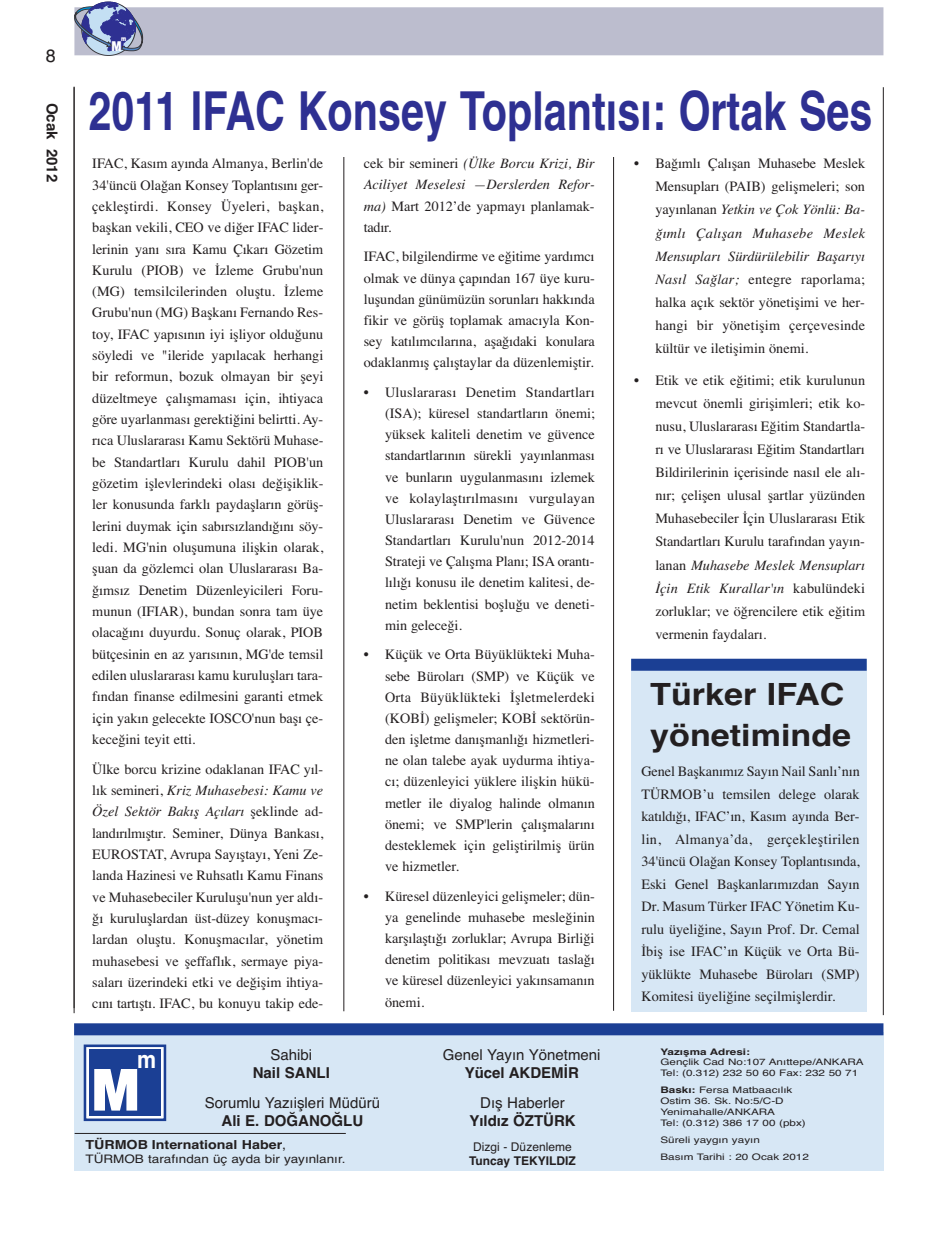
<style>
.page{position:relative;width:936px;height:1234px;background:#fff}
.page>*{position:absolute;margin:0;border:0;box-sizing:border-box;transform-origin:0 0}
.t1{font:900 58.2px "Helvetica Neue";color:#fff;scale:.89 1}
.t2{font:700 53.7px "Helvetica TU";color:#2e3092;scale:.77 1}
.t3{font:700 30.6px/41px "Helvetica TU";color:#231f20;scale:1.11 1}
.t4{font:700 24.15px "Helvetica TU";color:#fff;scale:.89 1}
.t5{font:18px "Helvetica TU";color:#231f20}
.t6{font:15px "Helvetica TU";color:#231f20}
.t7{font:700 15px "Helvetica TU";color:#231f20}
.t8{font:14.25px/21.3px "Times TU";color:#231f20;text-align:justify}
.t9{font:italic 14.25px/21.1px "Times TU";color:#231f20;text-align:justify}
.t10{font:900 13.65px "Helvetica Neue";color:#fff;scale:.79 1}
.t11{font:700 12.45px "Helvetica TU";color:#231f20;scale:1.15 1}
.t12{font:12px "Helvetica TU";color:#231f20}
.t13{font:700 12px "Helvetica TU";color:#231f20}
.t14{font:11.7px "Helvetica TU";color:#231f20;scale:1.15 1}
.t15{font:9px/10.8px "Helvetica TU";color:#231f20;scale:1.3 1}
.t16{font:700 9px "Helvetica TU";color:#231f20;scale:1.3 1}
.t17{font:900 7.05px "Helvetica Neue";color:#fff;scale:.76 1}
.s1{font-style:normal}
.s2{font-style:italic}
.s3{font-weight:400}
.s4{font-weight:700}
</style>
<div class="page">
<div style="left:74px;top:7px;width:809px;height:48px;background:#bcbdce"></div>
<svg style="left:75px;top:2px;width:68px;height:54px"></svg>
<div style="left:74px;top:1032px;width:809px;height:138px;background:#d7e7f5"></div>
<hr style="left:75px;top:1132px;width:271px;height:1px;background:#231f20">
<svg style="left:88px;top:1048px;width:74px;height:68px"></svg>
<div style="left:84px;top:1044px;width:82px;height:76px;border:3px solid #1b3f94"></div>
<div style="left:89px;top:1049px;width:72px;height:66px;background:#1b3f94"></div>
<div style="left:74px;top:1023px;width:809px;height:12px;background:#1b3f94"></div>
<hr style="left:74px;top:87px;width:1px;height:925px;background:#231f20">
<hr style="left:343px;top:157px;width:1px;height:854px;background:#231f20">
<hr style="left:882px;top:87px;width:1px;height:927px;background:#231f20">
<hr style="left:613px;top:157px;width:1px;height:853px;background:#231f20">
<div style="left:631px;top:659px;width:235px;height:352px;background:#d7e7f5"></div>
<div style="left:631px;top:658px;width:235px;height:12px;background:#1b3f94"></div>
<p class="t5" style="left:46px;top:45px;width:12px">8</p>
<p class="t7" style="left:61px;top:103px;width:81px;rotate:90deg">Ocak 2012</p>
<p class="t17" style="left:121px;top:36px;width:8px">m</p>
<p class="t10" style="left:112px;top:41px;width:14px">M</p>
<h2 class="t2" style="left:88px;top:80px;width:1019px">2011 IFAC Konsey Toplantısı: Ortak Ses</h2>
<p class="t9" style="left:364px;top:153px;width:232px"><span class="s1">cek bir semineri</span> (Ülke Borcu Krizi, Bir Aciliyet Meselesi —Derslerden Refor&shy;ma) <span class="s1">Mart 2012’de yapmayı planlamak&shy;tadır.</span></p>
<p class="t8" style="left:364px;top:246px;width:233px">IFAC, bilgilendirme ve eğitime yardımcı olmak ve dünya çapından 167 üye kuru&shy;luşundan günümüzün sorunları hakkında fikir ve görüş toplamak amacıyla Kon&shy;sey katılımcılarına, aşağıdaki konulara odaklanmış çalıştaylar da düzenlemiştir.</p>
<p class="t8" style="left:385px;top:381px;width:211px;text-indent:-21px">• Uluslararası Denetim Standartları (ISA); küresel standartların önemi; yüksek kaliteli denetim ve güvence standartlarının sürekli yayınlanması ve bunların uygulanmasını izlemek ve kolaylaştırılmasını vurgulayan Uluslararası Denetim ve Güvence Standartları Kurulu'nun 2012-2014<br>Strateji ve Çalışma Planı; ISA orantı&shy;lılığı konusu ile denetim kalitesi, de&shy;netim beklentisi boşluğu ve deneti&shy;min geleceği.</p>
<p class="t8" style="left:385px;top:643px;width:211px;text-indent:-21px">• Küçük ve Orta Büyüklükteki Muha&shy;sebe Büroları (SMP) ve Küçük ve Orta Büyüklükteki İşletmelerdeki (KOBİ) gelişmeler; KOBİ sektörün&shy;den işletme danışmanlığı hizmetleri&shy;ne olan talebe ayak uydurma ihtiya&shy;cı; düzenleyici yüklere ilişkin hükü&shy;metler ile diyalog halinde olmanın önemi; ve SMP'lerin çalışmalarını desteklemek için geliştirilmiş ürün ve hizmetler.</p>
<p class="t8" style="left:385px;top:885px;width:211px;text-indent:-21px">• Küresel düzenleyici gelişmeler; dün&shy;ya genelinde muhasebe mesleğinin karşılaştığı zorluklar; Avrupa Birliği denetim politikası mevzuatı taslağı ve küresel düzenleyici yakınsamanın önemi.</p>
<p class="t8" style="left:92px;top:153px;width:233px">IFAC, Kasım ayında Almanya, Berlin'de 34'üncü Olağan Konsey Toplantısını ger&shy;çekleştirdi. Konsey Üyeleri, başkan, başkan vekili, CEO ve diğer IFAC lider&shy;lerinin yanı sıra Kamu Çıkarı Gözetim Kurulu (PIOB) ve İzleme Grubu'nun (MG) temsilcilerinden oluştu. İzleme Grubu'nun (MG) Başkanı Fernando Res&shy;toy, IFAC yapısının iyi işliyor olduğunu söyledi ve "ileride yapılacak herhangi bir reformun, bozuk olmayan bir şeyi düzeltmeye çalışmaması için, ihtiyaca göre uyarlanması gerektiğini belirtti. Ay&shy;rıca Uluslararası Kamu Sektörü Muhase&shy;be Standartları Kurulu dahil PIOB'un gözetim işlevlerindeki olası değişiklik&shy;ler konusunda farklı paydaşların görüş&shy;lerini duymak için sabırsızlandığını söy&shy;ledi. MG'nin oluşumuna ilişkin olarak, şuan da gözlemci olan Uluslararası Ba&shy;ğımsız Denetim Düzenleyicileri Foru&shy;munun (IFIAR), bundan sonra tam üye olacağını duyurdu. Sonuç olarak, PIOB bütçesinin en az yarısının, MG'de temsil edilen uluslararası kamu kuruluşları tara&shy;fından finanse edilmesini garanti etmek için yakın gelecekte IOSCO'nun başı çe&shy;keceğini teyit etti.</p>
<p class="t8" style="left:92px;top:758px;width:232px">Ülke borcu krizine odaklanan IFAC yıl&shy;lık semineri, <span class="s2">Kriz Muhasebesi: Kamu ve Özel Sektör Bakış Açıları</span> şeklinde ad&shy;landırılmıştır. Seminer, Dünya Bankası, EUROSTAT, Avrupa Sayıştayı, Yeni Ze&shy;landa Hazinesi ve Ruhsatlı Kamu Finans ve Muhasebeciler Kuruluşu'nun yer aldı&shy;ğı kuruluşlardan üst-düzey konuşmacı&shy;lardan oluştu. Konuşmacılar, yönetim muhasebesi ve şeffaflık, sermaye piya&shy;saları üzerindeki etki ve değişim ihtiya&shy;cını tartıştı. IFAC, bu konuyu takip ede-</p>
<p class="t8" style="left:655px;top:152px;width:211px;line-height:23.1px;text-indent:-21px">• Bağımlı Çalışan Muhasebe Meslek Mensupları (PAIB) gelişmeleri; son yayınlanan <span class="s2">Yetkin ve Çok Yönlü: Ba&shy;ğımlı Çalışan Muhasebe Meslek Mensupları Sürdürülebilir Başarıyı Nasıl Sağlar;</span> entegre raporlama; halka açık sektör yönetişimi ve her&shy;hangi bir yönetişim çerçevesinde kültür ve iletişimin önemi.</p>
<p class="t8" style="left:655px;top:368px;width:211px;line-height:23.1px;text-indent:-21px">• Etik ve etik eğitimi; etik kurulunun mevcut önemli girişimleri; etik ko&shy;nusu, Uluslararası Eğitim Standartla&shy;rı ve Uluslararası Eğitim Standartları Bildirilerinin içerisinde nasıl ele alı&shy;nır; çelişen ulusal şartlar yüzünden Muhasebeciler İçin Uluslararası Etik Standartları Kurulu tarafından yayın&shy;lanan <span class="s2">Muhasebe Meslek Mensupları İçin Etik Kurallar'ın</span> kabulündeki zorluklar; ve öğrencilere etik eğitim vermenin faydaları.</p>
<h3 class="t3" style="left:650px;top:673px;width:182px">Türker IFAC yönetiminde</h3>
<p class="t8" style="left:641px;top:759px;width:220px;line-height:22.5px">Genel Başkanımız Sayın Nail Sanlı’nın TÜRMOB’u temsilen delege olarak katıldığı, IFAC’ın, Kasım ayında Ber&shy;lin, Almanya’da, gerçekleştirilen 34'üncü Olağan Konsey Toplantısında, Eski Genel Başkanlarımızdan Sayın Dr. Masum Türker IFAC Yönetim Ku&shy;rulu üyeliğine, Sayın Prof. Dr. Cemal İbiş ise IFAC’ın Küçük ve Orta Bü&shy;yüklükte Muhasebe Büroları (SMP)<br>Komitesi üyeliğine seçilmişlerdir.</p>
<h3 class="t4" style="left:137px;top:1045px;width:23px">m</h3>
<h1 class="t1" style="left:91px;top:1068px;width:56px">M</h1>
<p class="t6" style="left:270px;top:1045px;width:43px">Sahibi</p>
<p class="t7" style="left:253px;top:1063px;width:79px">Nail SANLI</p>
<p class="t6" style="left:205px;top:1093px;width:177px">Sorumlu Yazıişleri Müdürü</p>
<p class="t7" style="left:221px;top:1111px;width:143px">Ali E. DOĞANOĞLU</p>
<p class="t11" style="left:85px;top:1136px;width:176px">TÜRMOB International Haber<span class="s3">,</span></p>
<p class="t14" style="left:85px;top:1152px;width:228px">TÜRMOB tarafından üç ayda bir yayınlanır.</p>
<p class="t6" style="left:443px;top:1045px;width:159px">Genel Yayın Yönetmeni</p>
<p class="t7" style="left:464px;top:1063px;width:116px">Yücel AKDEMİR</p>
<p class="t6" style="left:480px;top:1093px;width:86px">Dış Haberler</p>
<p class="t7" style="left:469px;top:1111px;width:108px">Yıldız ÖZTÜRK</p>
<p class="t12" style="left:473px;top:1139px;width:100px">Dizgi - Düzenleme</p>
<p class="t13" style="left:469px;top:1153px;width:108px">Tuncay TEKYILDIZ</p>
<p class="t16" style="left:660px;top:1045px;width:70px">Yazışma Adresi:</p>
<p class="t15" style="left:660px;top:1056px;width:158px">Gençlik Cad No:107 Anıttepe/ANKARA<br>Tel: (0.312) 232 50 60 Fax: 232 50 71</p>
<p class="t15" style="left:660px;top:1084px;width:113px"><span class="s4">Baskı:</span> Fersa Matbaacılık<br>Ostim 36. Sk. No:5/C-D<br>Yenimahalle/ANKARA<br>Tel: (0.312) 386 17 00 (pbx)</p>
<p class="t15" style="left:660px;top:1130px;width:116px;line-height:17.1px">Süreli yaygın yayın<br>Basım Tarihi : 20 Ocak 2012</p>
</div>
